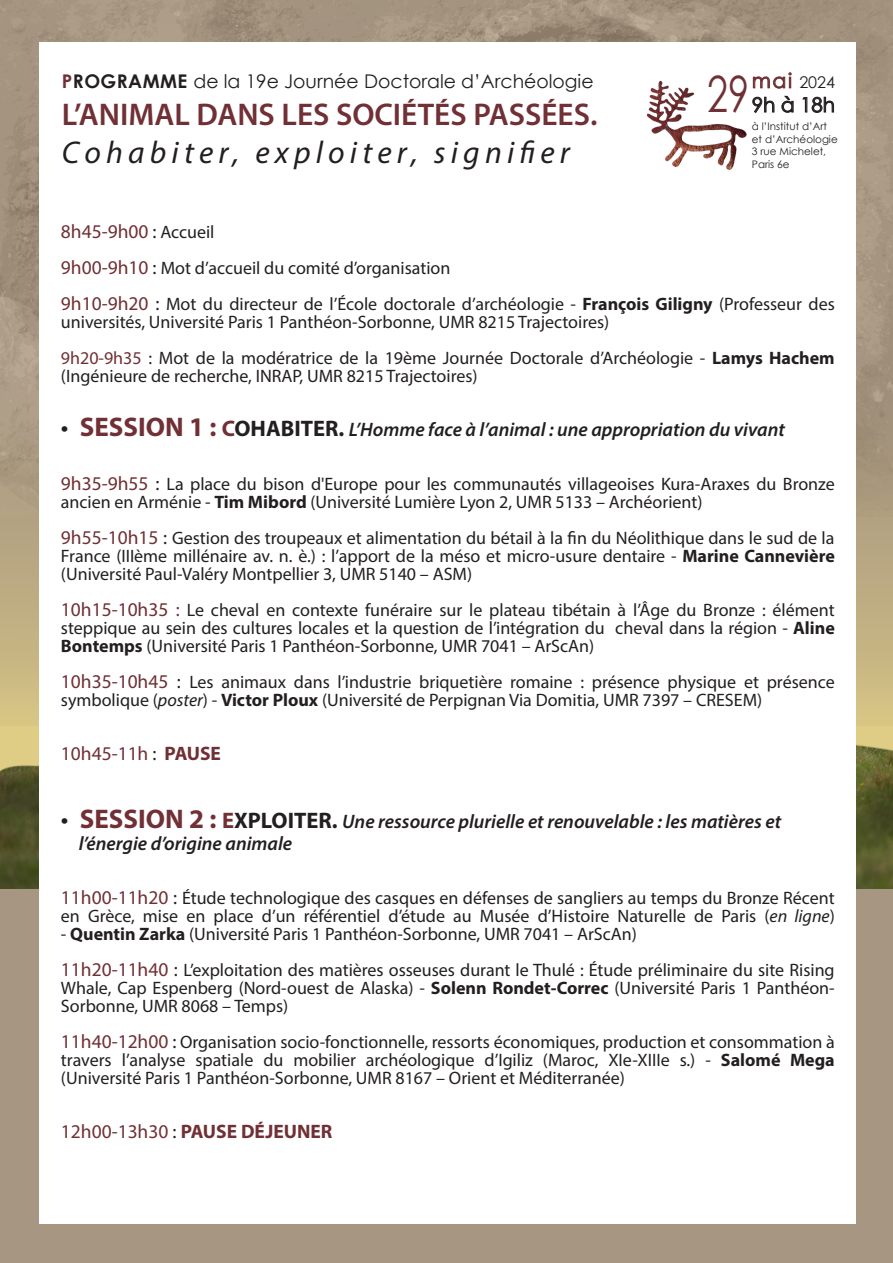
<style>
.page{position:relative;width:893px;height:1263px;background:#fff}
.page>*{position:absolute;margin:0;border:0;box-sizing:border-box;transform-origin:0 0}
.t1{font:50.1px "Century Gothic";color:#703035;scale:.75 1}
.t2{font:600 31.5px "Myriad Pro";color:#703035}
.t3{font:italic 31.5px "Myriad Pro";letter-spacing:.165em;color:#231f20}
.t4{font:20.1px "Century Gothic";color:#231f20}
.t5{font:italic 600 19.5px/22.5px "Myriad Pro";color:#231f20}
.t6{font:19.5px "Myriad Pro";color:#703035}
.t7{font:700 19.5px "Myriad Pro";color:#703035}
.t8{font:18.9px "Century Gothic";color:#231f20}
.t9{font:18px/18px "Myriad Pro";color:#231f20}
.t10{font:16.2px "Century Gothic";color:#231f20}
.t11{font:10.35px/12.6px "Century Gothic";color:#231f20}
.s1{font-weight:700;color:#703035}
.s2{font-weight:700}
.s3{font-size:20.1px;color:#703035}
.s4{color:#231f20}
.s5{font-size:18px;color:#231f20}
.s6{font-size:19.5px;color:#703035}
.s7{font-size:19.5px}
.s8{color:#703035}
.s9{font-weight:400;font-style:normal;font-size:27px}
.s10{font-weight:700;font-style:normal;font-size:27px;color:#703035}
.s11{font-weight:700;font-style:normal;font-size:22.5px;color:#703035}
.s12{font-weight:700;font-style:normal;font-size:22.5px}
.s13{font-style:italic}
.s14{font-weight:400}
.s15{font-weight:400;color:#231f20}
</style>
<div class="page">
<div style="left:0;top:851px;width:893px;height:412px;background:#a69682"></div>
<img style="left:0;top:0;width:893px;height:297px">
<img style="left:0;top:297px;width:893px;height:591px">
<div style="left:40px;top:43px;width:816px;height:1181px;background:#fff"></div>
<svg style="left:773px;top:72px;width:19px;height:17px"></svg>
<svg style="left:782px;top:96px;width:11px;height:16px"></svg>
<svg style="left:803px;top:97px;width:31px;height:16px"></svg>
<img style="left:646px;top:76px;width:127px;height:94px">
<p class="t8" style="left:62px;top:69px;width:533px"><span class="s1">P</span><span class="s2">ROGRAMME</span> de la 19e Journée Doctorale d’Archéologie</p>
<p class="t10" style="left:752px;top:72px;width:85px"><span class="s3">mai</span> 2024</p>
<p class="t4" style="left:752px;top:92px;width:85px">9h à 18h</p>
<p class="t11" style="left:752px;top:120px;width:87px">à l’Institut d’Art et d’Archéologie<br>3 rue Michelet,<br>Paris 6e</p>
<h1 class="t1" style="left:707px;top:62px;width:57px">29</h1>
<h2 class="t2" style="left:62px;top:95px;width:537px">L’ANIMAL DANS LES SOCIÉTÉS PASSÉES.</h2>
<h2 class="t3" style="left:62px;top:133px;width:509px">Cohabiter, exploiter, signifier</h2>
<p class="t6" style="left:61px;top:220px;width:155px">8h45-9h00 <span class="s4">:</span> <span class="s5">Accueil</span></p>
<p class="t9" style="left:61px;top:250px;width:775px;line-height:36px"><span class="s6">9h00-9h10</span> <span class="s7">:</span> Mot d’accueil du comité d’organisation<br><span class="s6">9h10-9h20</span> <span class="s7">:</span> Mot du directeur de l’École doctorale d’archéologie - <span class="s2">François Giligny</span> (Professeur des</p>
<p class="t9" style="left:61px;top:304px;width:775px;line-height:36px">universités, Université Paris 1 Panthéon-Sorbonne, UMR 8215 Trajectoires)<br><span class="s8">9h20-9h35</span> : Mot de la modératrice de la 19ème Journée Doctorale d’Archéologie - <span class="s2">Lamys Hachem</span></p>
<p class="t9" style="left:61px;top:367px;width:418px">(Ingénieure de recherche, INRAP, UMR 8215 Trajectoires)</p>
<p class="t5" style="left:61px;top:418px;width:725px"><span class="s9">•</span> <span class="s10">SESSION 1 :</span> <span class="s11">C</span><span class="s12">OHABITER.</span> L’Homme face à l’animal : une appropriation du vivant</p>
<p class="t9" style="left:61px;top:475px;width:775px"><span class="s6">9h35-9h55</span> <span class="s7">:</span> La place du bison d'Europe pour les communautés villageoises Kura-Araxes du Bronze ancien en Arménie - <span class="s2">Tim Mibord</span> (Université Lumière Lyon 2, UMR 5133 – Archéorient)</p>
<p class="t9" style="left:61px;top:529px;width:775px;text-align:justify"><span class="s6">9h55-10h15</span> <span class="s7">:</span> Gestion des troupeaux et alimentation du bétail à la fin du Néolithique dans le sud de la France (IIIème millénaire av. n. è.) : l’apport de la méso et micro-usure dentaire - <span class="s2">Marine Cannevière </span>(Université Paul-Valéry Montpellier 3, UMR 5140 – ASM)</p>
<p class="t9" style="left:61px;top:601px;width:775px;text-align:justify"><span class="s6">10h15-10h35 :</span> Le cheval en contexte funéraire sur le plateau tibétain à l’Âge du Bronze : élément steppique au sein des cultures locales et la question de l’intégration du cheval dans la région - <span class="s2">Aline Bontemps</span> (Université Paris 1 Panthéon-Sorbonne, UMR 7041 – ArScAn)</p>
<p class="t9" style="left:61px;top:673px;width:775px"><span class="s6">10h35-10h45</span> <span class="s7">:</span> Les animaux dans l’industrie briquetière romaine : présence physique et présence symbolique (<span class="s13">poster</span>) - <span class="s2">Victor Ploux</span> (Université de Perpignan Via Domitia, UMR 7397 – CRESEM)</p>
<p class="t6" style="left:61px;top:742px;width:162px">10h45-11h <span class="s4">:</span> <span class="s2">PAUSE</span></p>
<p class="t5" style="left:79px;top:810px;width:704px;text-indent:-18px"><span class="s9">•</span> <span class="s10">SESSION 2 :</span> <span class="s11">E</span><span class="s12">XPLOITER.</span> Une ressource plurielle et renouvelable : les matières et l’énergie d’origine animale</p>
<p class="t9" style="left:61px;top:889px;width:775px"><span class="s6">11h00-11h20</span> <span class="s7">:</span> Étude technologique des casques en défenses de sangliers au temps du Bronze Récent en Grèce, mise en place d’un référentiel d’étude au Musée d’Histoire Naturelle de Paris (<span class="s13">en ligne</span>)</p>
<p class="t9" style="left:61px;top:916px;width:775px;line-height:36px">- <span class="s2">Quentin Zarka</span> (Université Paris 1 Panthéon-Sorbonne, UMR 7041 – ArScAn)<br><span class="s6">11h20-11h40</span> <span class="s7">:</span> L’exploitation des matières osseuses durant le Thulé : Étude préliminaire du site Rising</p>
<p class="t9" style="left:61px;top:979px;width:775px">Whale, Cap Espenberg (Nord-ouest de Alaska) - <span class="s2">Solenn Rondet-Correc</span> (Université Paris 1 Panthéon-<br>Sorbonne, UMR 8068 – Temps)</p>
<p class="t9" style="left:61px;top:1033px;width:775px;text-align:justify"><span class="s6">11h40-12h00</span> <span class="s7">:</span> Organisation socio-fonctionnelle, ressorts économiques, production et consommation à travers l’analyse spatiale du mobilier archéologique d’Igiliz (Maroc, XIe-XIIIe s.) - <span class="s2">Salomé Mega </span>(Université Paris 1 Panthéon-Sorbonne, UMR 8167 – Orient et Méditerranée)</p>
<p class="t7" style="left:61px;top:1119px;width:273px"><span class="s14">12h00-13h30</span> <span class="s15">:</span> PAUSE DÉJEUNER</p>
</div>
